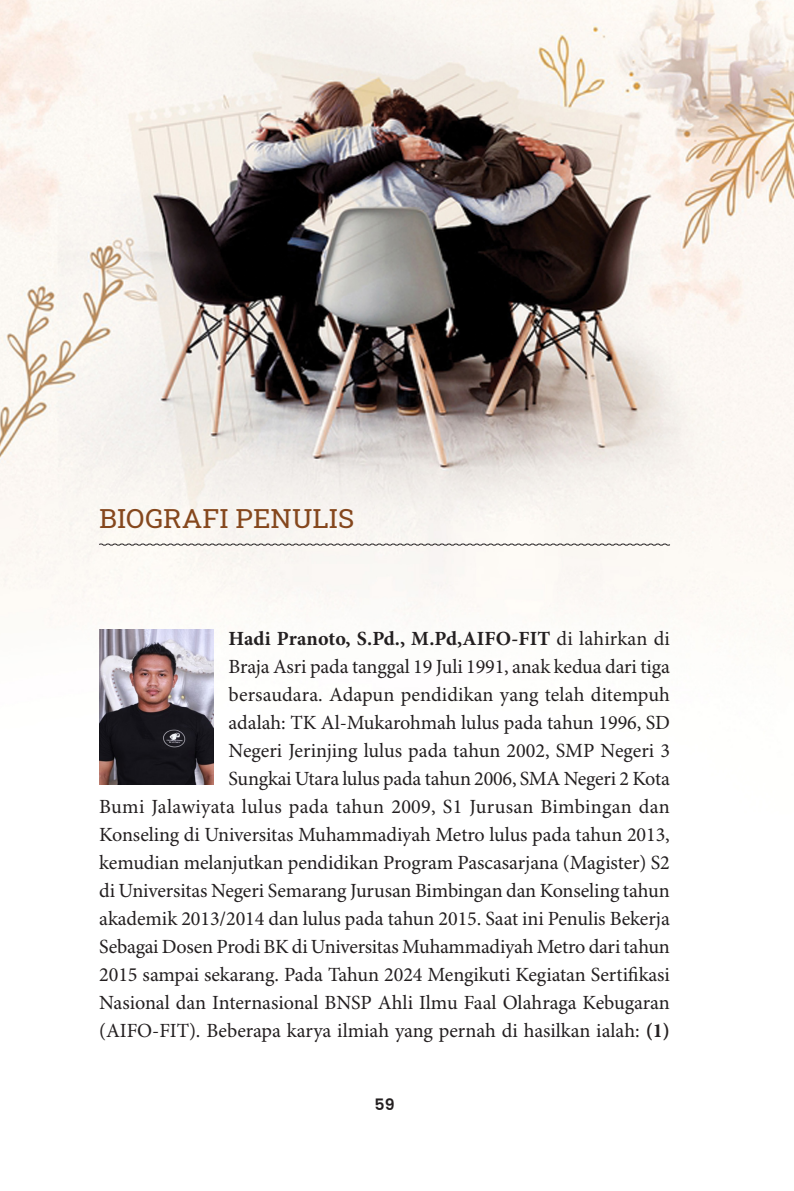
<style>
.page{position:relative;width:794px;height:1191px;background:#fff}
.page>*{position:absolute;margin:0;border:0;box-sizing:border-box;transform-origin:0 0}
.Nama_Bab{font:26.25px "Roboto Slab";color:#85471d;scale:1.05 1}
.Isi_0{font:20.12px/28px "Minion Pro";letter-spacing:-.005em;color:#231f20;text-align:right}
.t1{font:600 15.75px "Poppins";color:#231f20}
.s1{font-weight:700}
</style>
<div class="page">
<img style="left:0;top:0;width:794px;height:785px">
<svg style="left:99px;top:543px;width:571px;height:3px"></svg>
<img style="left:99px;top:629px;width:115px;height:155px">
<p class="Nama_Bab" style="left:99px;top:500px;width:244px">BIOGRAFI PENULIS</p>
<p class="Isi_0" style="left:99px;top:625px;width:572px"><span class="s1">Hadi Pranoto, S.Pd., M.Pd,AIFO-FIT</span> di lahirkan di<br>Braja Asri pada tanggal 19 Juli 1991, anak kedua dari tiga<br>bersaudara. Adapun pendidikan yang telah ditempuh<br>adalah: TK Al-Mukarohmah lulus pada tahun 1996, SD<br>Negeri Jerinjing lulus pada tahun 2002, SMP Negeri 3<br>Sungkai Utara lulus pada tahun 2006, SMA Negeri 2 Kota<br>Bumi Jalawiyata lulus pada tahun 2009, S1 Jurusan Bimbingan dan Konseling di Universitas Muhammadiyah Metro lulus pada tahun 2013, kemudian melanjutkan pendidikan Program Pascasarjana (Magister) S2 di Universitas Negeri Semarang Jurusan Bimbingan dan Konseling tahun akademik 2013/2014 dan lulus pada tahun 2015. Saat ini Penulis Bekerja Sebagai Dosen Prodi BK di Universitas Muhammadiyah Metro dari tahun 2015 sampai sekarang. Pada Tahun 2024 Mengikuti Kegiatan Sertifikasi Nasional dan Internasional BNSP Ahli Ilmu Faal Olahraga Kebugaran (AIFO-FIT). Beberapa karya ilmiah yang pernah di hasilkan ialah: <span class="s1">(1)</span></p>
<p class="t1" style="left:374px;top:1095px;width:22px">59</p>
</div>
